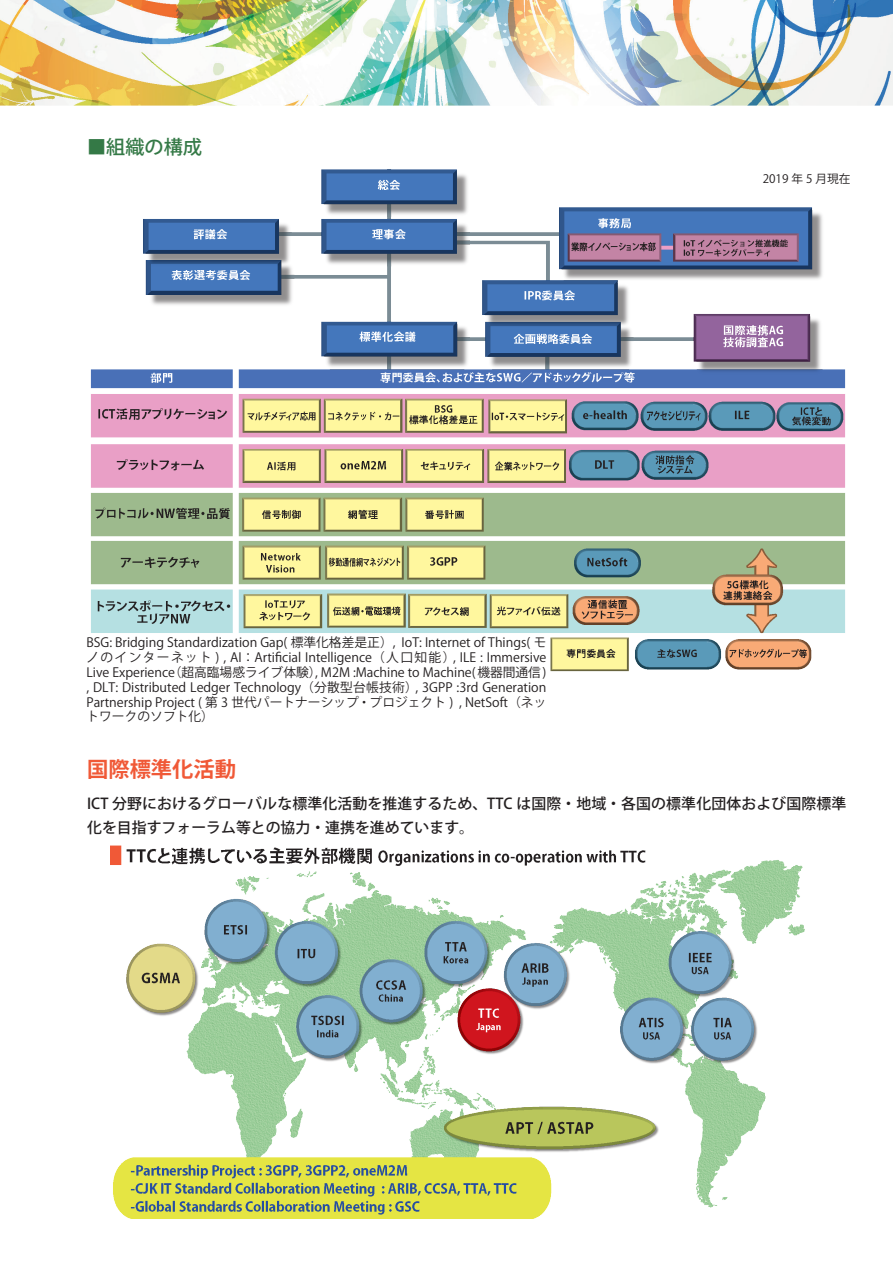
<style>
.page{position:relative;width:893px;height:1263px;background:#fff}
.page>*{position:absolute;margin:0;border:0;box-sizing:border-box;transform-origin:0 0}
.見出し{font:700 21.3px "Koz Go Pro";color:#f05937}
.t1{font:500 19.2px "Koz Go Pro";color:#347946}
.t2{font:500 14.85px/23.4px "Koz Go Pro";letter-spacing:.01em;color:#231f20}
.t3{font:12.75px/14.9px "Koz Go Pro";color:#231f20;text-align:justify}
.t4{font:11.7px "Koz Go Pro";color:#231f20}
</style>
<div class="page">
<img style="left:0;top:0;width:893px;height:106px">
<img style="left:111px;top:845px;width:694px;height:373px">
<img style="left:90px;top:169px;width:756px;height:503px">
<p class="t1" style="left:87px;top:135px;width:116px">■組織の構成</p>
<p class="t4" style="left:763px;top:171px;width:89px">2019 年 5 月現在</p>
<p class="t3" style="left:86px;top:635px;width:462px">BSG: Bridging Standardization Gap( 標準化格差是正）, IoT: Internet of Things( モノのインターネット ) , AI：Artificial Intelligence（人口知能）, ILE : Immersive Live Experience（超高臨場感ライブ体験）, M2M :Machine to Machine( 機器間通信 ) , DLT: Distributed Ledger Technology（分散型台帳技術）, 3GPP :3rd Generation Partnership Project ( 第 3 世代パートナーシップ・プロジェクト ) , NetSoft（ネットワークのソフト化）</p>
<p class="見出し" style="left:87px;top:755px;width:150px">国際標準化活動</p>
<p class="t2" style="left:87px;top:793px;width:761px">ICT 分野におけるグローバルな標準化活動を推進するため、TTC は国際・地域・各国の標準化団体および国際標準化を目指すフォーラム等との協力・連携を進めています。</p>
</div>
